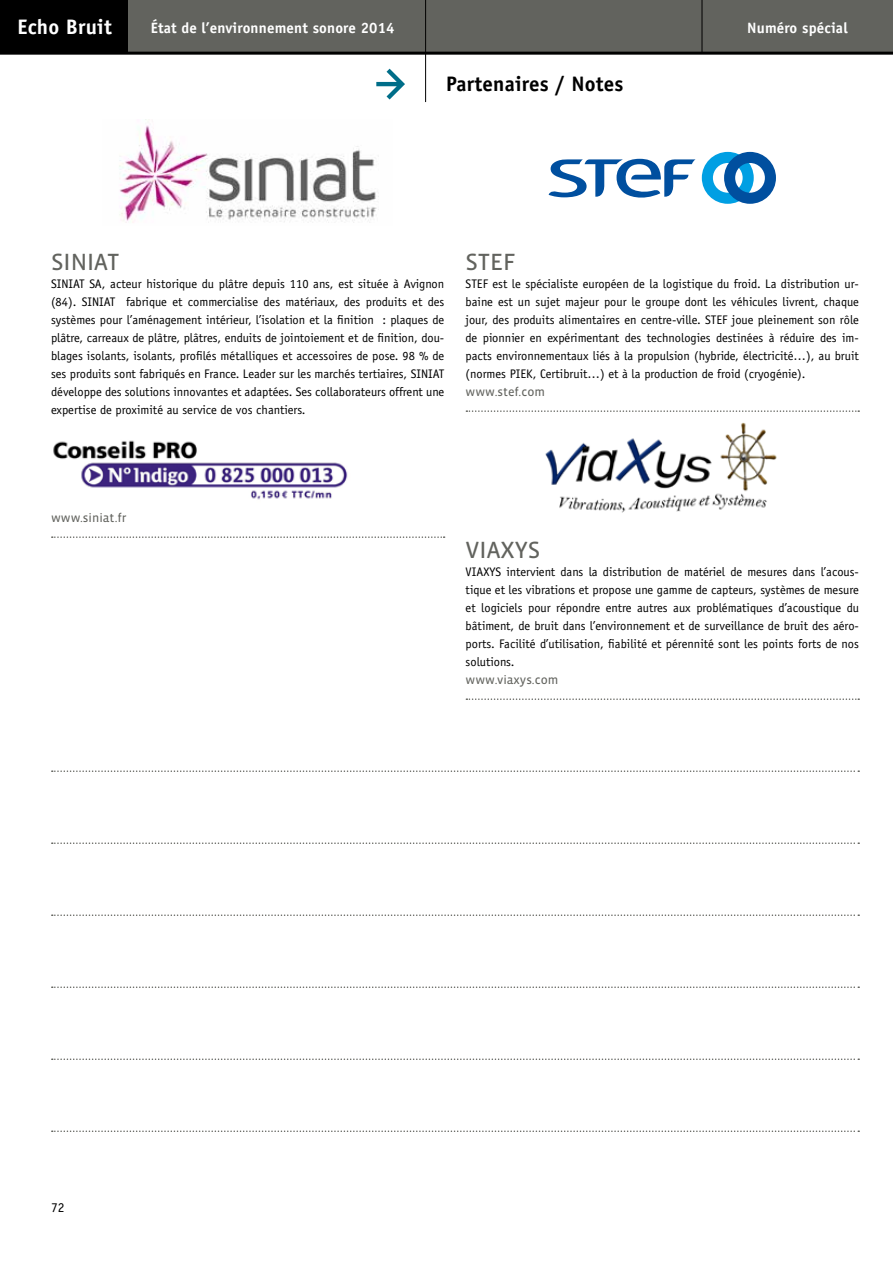
<style>
.page{position:relative;width:893px;height:1263px;background:#fff}
.page>*{position:absolute;margin:0;border:0;box-sizing:border-box;transform-origin:0 0}
.t1{font:24px "Vista Sans Reg";color:#62635e}
.t2{font:700 21px "Officina Sans";letter-spacing:.01em;color:#000}
.t3{font:700 21px "Officina Sans";letter-spacing:.01em;color:#fff}
.t4{font:700 15px "Officina Sans";letter-spacing:.01em;color:#fff}
.t5{font:13.5px "Officina Sans";color:#000}
.t6{font:12.45px/18px "Officina Sans";color:#000;text-align:justify}
.t7{font:12.45px "Vista Sans Reg";color:#62635e}
</style>
<div class="page">
<div style="left:0;top:0;width:893px;height:53px;background:#62635e"></div>
<svg style="left:52px;top:770px;width:807px;height:2px"></svg>
<svg style="left:52px;top:842px;width:807px;height:2px"></svg>
<svg style="left:52px;top:914px;width:807px;height:2px"></svg>
<svg style="left:52px;top:986px;width:807px;height:2px"></svg>
<svg style="left:52px;top:1058px;width:807px;height:2px"></svg>
<svg style="left:52px;top:1130px;width:807px;height:2px"></svg>
<svg style="left:52px;top:536px;width:393px;height:2px"></svg>
<img style="left:119px;top:125px;width:260px;height:98px">
<img style="left:53px;top:440px;width:295px;height:60px">
<svg style="left:466px;top:410px;width:393px;height:2px"></svg>
<svg style="left:466px;top:698px;width:393px;height:2px"></svg>
<svg style="left:702px;top:152px;width:74px;height:52px"></svg>
<svg style="left:549px;top:159px;width:146px;height:39px"></svg>
<img style="left:545px;top:422px;width:232px;height:91px">
<hr style="left:0;top:52px;width:893px;height:3px;background:#000">
<div style="left:0;top:0;width:128px;height:53px;background:#000"></div>
<svg style="left:376px;top:69px;width:29px;height:31px"></svg>
<hr style="left:425px;top:0;width:1px;height:102px;background:#000">
<hr style="left:702px;top:0;width:1px;height:53px;background:#000">
<h2 class="t3" style="left:17px;top:13px;width:96px">Echo Bruit</h2>
<p class="t4" style="left:151px;top:19px;width:245px">État de l’environnement sonore 2014</p>
<p class="t4" style="left:747px;top:19px;width:102px">Numéro spécial</p>
<h2 class="t2" style="left:446px;top:71px;width:179px">Partenaires / Notes</h2>
<h1 class="t1" style="left:51px;top:250px;width:70px">SINIAT</h1>
<p class="t6" style="left:51px;top:275px;width:395px">SINIAT SA, acteur historique du plâtre depuis 110 ans, est située à Avignon (84). SINIAT fabrique et commercialise des matériaux, des produits et des systèmes pour l’aménagement intérieur, l’isolation et la finition : plaques de plâtre, carreaux de plâtre, plâtres, enduits de jointoiement et de finition, dou&shy;blages isolants, isolants, profilés métalliques et accessoires de pose. 98 % de ses produits sont fabriqués en France. Leader sur les marchés tertiaires, SINIAT développe des solutions innovantes et adaptées. Ses collaborateurs offrent une expertise de proximité au service de vos chantiers.</p>
<h1 class="t1" style="left:466px;top:250px;width:52px">STEF</h1>
<p class="t6" style="left:466px;top:275px;width:395px">STEF est le spécialiste européen de la logistique du froid. La distribution ur&shy;baine est un sujet majeur pour le groupe dont les véhicules livrent, chaque jour, des produits alimentaires en centre-ville. STEF joue pleinement son rôle de pionnier en expérimentant des technologies destinées à réduire des im&shy;pacts environnementaux liés à la propulsion (hybride, électricité…), au bruit (normes PIEK, Certibruit…) et à la production de froid (cryogénie).</p>
<p class="t7" style="left:466px;top:385px;width:81px">www.stef.com</p>
<p class="t7" style="left:51px;top:511px;width:77px">www.siniat.fr</p>
<h1 class="t1" style="left:466px;top:538px;width:76px">VIAXYS</h1>
<p class="t6" style="left:466px;top:563px;width:395px">VIAXYS intervient dans la distribution de matériel de mesures dans l’acous&shy;tique et les vibrations et propose une gamme de capteurs, systèmes de mesure et logiciels pour répondre entre autres aux problématiques d’acoustique du bâtiment, de bruit dans l’environnement et de surveillance de bruit des aéro&shy;ports. Facilité d’utilisation, fiabilité et pérennité sont les points forts de nos solutions.</p>
<p class="t7" style="left:466px;top:673px;width:94px">www.viaxys.com</p>
<p class="t5" style="left:51px;top:1199px;width:15px">72</p>
</div>
